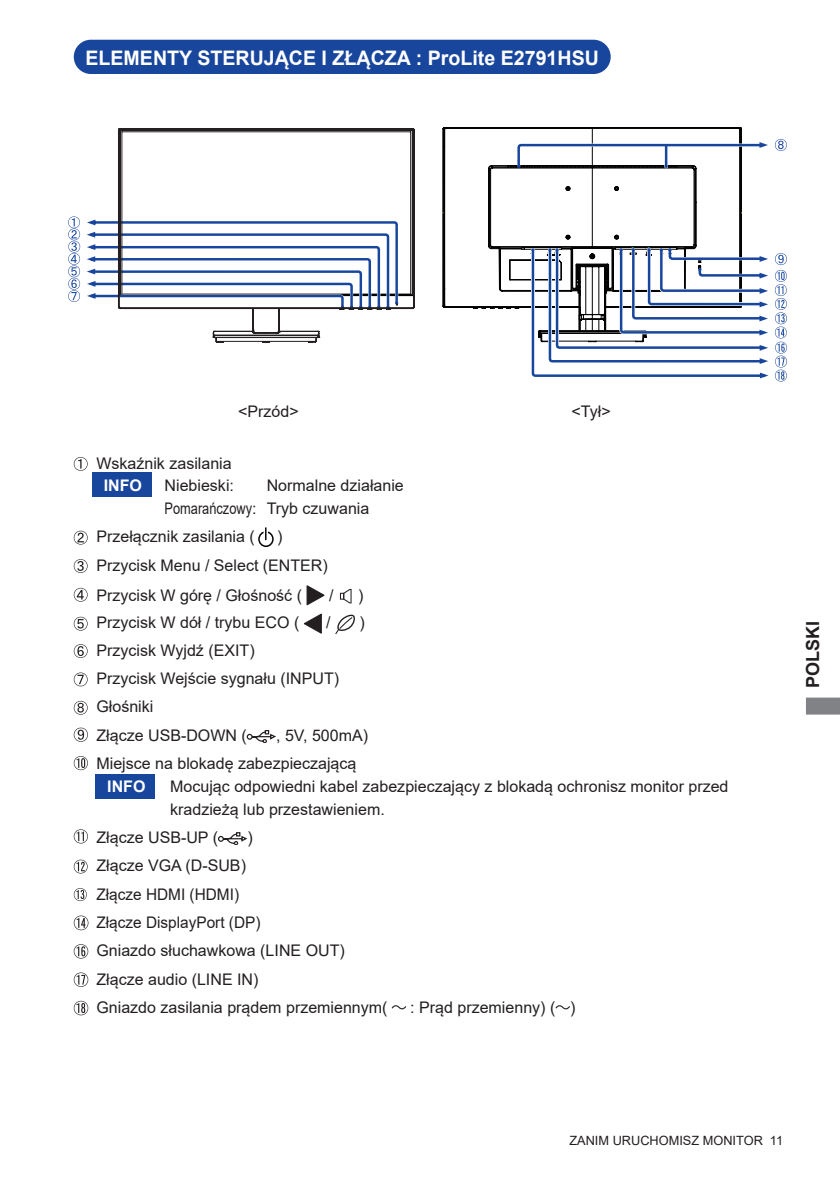
<style>
.page{position:relative;width:840px;height:1191px;background:#fff}
.page>*{position:absolute;margin:0;border:0;box-sizing:border-box;transform-origin:0 0}
.t1{font:700 20px "Arial";color:#fff}
.t2{font:700 18px "Arial";color:#231f20}
.t3{font:16px/28.4px "Arial";color:#231f20}
.t4{font:700 16px "Arial";color:#fff}
.t5{font:12.8px "Arial";color:#231f20}
</style>
<div class="page">
<svg style="left:806px;top:697px;width:33px;height:17px"></svg>
<div style="left:75px;top:41px;width:534px;height:32px;background:#18469d;border-radius:16px"></div>
<div style="left:74px;top:40px;width:536px;height:34px;border:2px solid #18469d;border-radius:16px"></div>
<svg style="left:74px;top:457px;width:14px;height:14px"></svg>
<svg style="left:74px;top:531px;width:14px;height:13px"></svg>
<svg style="left:74px;top:559px;width:14px;height:14px"></svg>
<svg style="left:74px;top:588px;width:14px;height:13px"></svg>
<svg style="left:306px;top:585px;width:18px;height:20px"></svg>
<svg style="left:339px;top:588px;width:13px;height:16px"></svg>
<svg style="left:340px;top:589px;width:11px;height:14px"></svg>
<svg style="left:74px;top:617px;width:14px;height:13px"></svg>
<svg style="left:304px;top:613px;width:18px;height:20px"></svg>
<svg style="left:335px;top:614px;width:20px;height:20px"></svg>
<svg style="left:74px;top:644px;width:14px;height:14px"></svg>
<svg style="left:74px;top:672px;width:14px;height:14px"></svg>
<svg style="left:74px;top:701px;width:14px;height:13px"></svg>
<svg style="left:74px;top:727px;width:14px;height:15px"></svg>
<svg style="left:247px;top:730px;width:29px;height:12px"></svg>
<svg style="left:74px;top:756px;width:14px;height:14px"></svg>
<svg style="left:74px;top:829px;width:14px;height:14px"></svg>
<svg style="left:218px;top:832px;width:29px;height:12px"></svg>
<svg style="left:74px;top:859px;width:14px;height:14px"></svg>
<svg style="left:74px;top:888px;width:13px;height:13px"></svg>
<svg style="left:74px;top:915px;width:14px;height:15px"></svg>
<svg style="left:74px;top:944px;width:14px;height:14px"></svg>
<svg style="left:74px;top:972px;width:14px;height:15px"></svg>
<svg style="left:74px;top:1000px;width:14px;height:15px"></svg>
<svg style="left:391px;top:1005px;width:15px;height:4px"></svg>
<svg style="left:555px;top:1005px;width:14px;height:4px"></svg>
<div style="left:258px;top:531px;width:15px;height:16px;border:1px solid #000;border-radius:50%"></div>
<svg style="left:263px;top:527px;width:5px;height:13px"></svg>
<svg style="left:265px;top:527px;width:1px;height:13px"></svg>
<div style="left:92px;top:472px;width:59px;height:25px;background:#18469d"></div>
<div style="left:96px;top:773px;width:59px;height:25px;background:#18469d"></div>
<svg style="left:118px;top:129px;width:296px;height:181px"></svg>
<svg style="left:68px;top:216px;width:331px;height:126px"></svg>
<svg style="left:521px;top:128px;width:200px;height:11px"></svg>
<svg style="left:442px;top:139px;width:344px;height:242px"></svg>
<p class="t1" style="left:85px;top:44px;width:514px">ELEMENTY STERUJĄCE I ZŁĄCZA : ProLite E2791HSU</p>
<p class="t3" style="left:238px;top:397px;width:62px">&lt;Przód&gt;</p>
<p class="t3" style="left:571px;top:397px;width:41px">&lt;Tył&gt;</p>
<p class="t3" style="left:96px;top:451px;width:139px;line-height:22.6px;text-align:right">Wskaźnik zasilania<br>Niebieski:</p>
<p class="t4" style="left:104px;top:474px;width:40px">INFO</p>
<p class="t3" style="left:164px;top:474px;width:240px;line-height:22.6px;text-indent:102px">Normalne działanie<br>Pomarańczowy: Tryb czuwania</p>
<p class="t3" style="left:96px;top:522px;width:160px">Przełącznik zasilania (</p>
<p class="t3" style="left:96px;top:522px;width:233px;text-indent:180px">)<br>Przycisk Menu / Select (ENTER)</p>
<p class="t3" style="left:96px;top:581px;width:207px">Przycisk W górę / Głośność (</p>
<p class="t3" style="left:329px;top:581px;width:6px">/</p>
<p class="t3" style="left:358px;top:581px;width:7px">)</p>
<p class="t3" style="left:96px;top:608px;width:204px">Przycisk W dół / trybu ECO (</p>
<p class="t3" style="left:326px;top:608px;width:6px">/</p>
<p class="t3" style="left:359px;top:608px;width:7px">)</p>
<p class="t3" style="left:96px;top:636px;width:244px">Przycisk Wyjdź (EXIT)<br>Przycisk Wejście sygnału (INPUT)<br>Głośniki<br>Złącze USB-DOWN (</p>
<p class="t3" style="left:96px;top:721px;width:273px;text-indent:179px">, 5V, 500mA)<br>Miejsce na blokadę zabezpieczającą</p>
<p class="t3" style="left:170px;top:775px;width:559px;line-height:22.6px">Mocując odpowiedni kabel zabezpieczający z blokadą ochronisz monitor przed kradzieżą lub przestawieniem.</p>
<p class="t3" style="left:96px;top:823px;width:123px">Złącze USB-UP (</p>
<p class="t3" style="left:247px;top:823px;width:7px">)</p>
<p class="t3" style="left:96px;top:851px;width:292px">Złącze VGA (D-SUB)<br>Złącze HDMI (HDMI)<br>Złącze DisplayPort (DP)<br>Gniazdo słuchawkowa (LINE OUT)<br>Złącze audio (LINE IN)<br>Gniazdo zasilania prądem przemiennym(</p>
<p class="t4" style="left:107px;top:775px;width:40px">INFO</p>
<p class="t3" style="left:410px;top:993px;width:166px">: Prąd przemienny) ( )</p>
<p class="t2" style="left:799px;top:688px;width:69px;rotate:-90deg">POLSKI</p>
<p class="t5" style="left:569px;top:1131px;width:215px">ZANIM URUCHOMISZ MONITOR 11</p>
</div>
